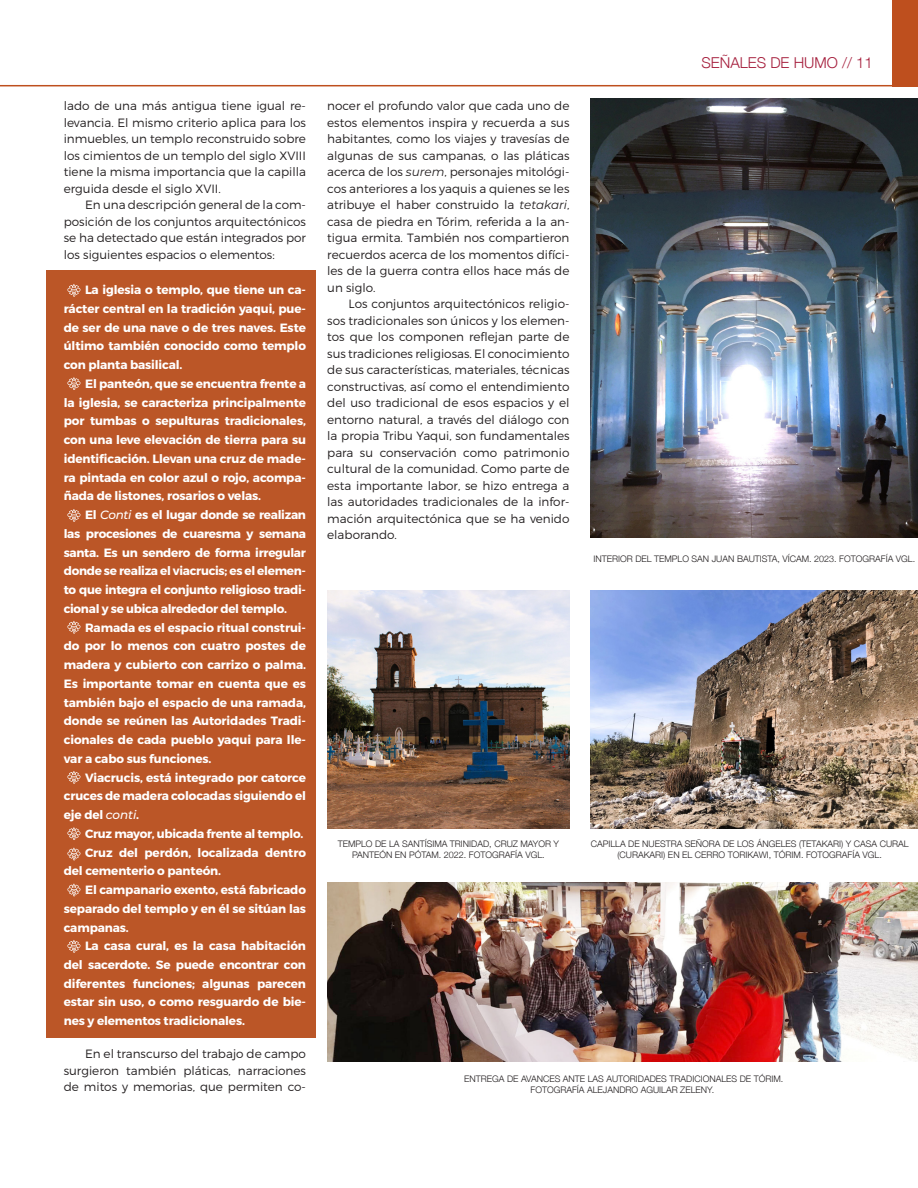
<style>
.page{position:relative;width:918px;height:1188px;background:#fff}
.page>*{position:absolute;margin:0;border:0;box-sizing:border-box;transform-origin:0 0}
.t1{font:300 15px "Helvetica Neue";color:#a51e3c}
.t2{font:300 12px/16.5px "Montserrat";color:#231f20;text-align:justify}
.t3{font:700 12px/18.8px "Montserrat";letter-spacing:-.01em;color:#fff;text-align:justify}
.Pie_de_foto{font:300 9px/10.8px "Helvetica Neue";color:#231f20;text-align:center}
.s1{font-weight:500;font-style:italic}
.s2{font-weight:400;font-style:italic}
</style>
<div class="page">
<div style="left:892px;top:0;width:26px;height:86px;background:#be4f1e"></div>
<hr style="left:0;top:85px;width:918px;height:1px;background:#be4f1e">
<div style="left:46px;top:270px;width:270px;height:767px;background:#bb5627"></div>
<img style="left:327px;top:883px;width:591px;height:178px">
<img style="left:327px;top:590px;width:242px;height:238px">
<img style="left:591px;top:590px;width:327px;height:239px">
<img style="left:590px;top:99px;width:328px;height:439px">
<svg style="left:67px;top:284px;width:14px;height:13px"></svg>
<svg style="left:67px;top:377px;width:14px;height:13px"></svg>
<svg style="left:67px;top:509px;width:14px;height:13px"></svg>
<svg style="left:67px;top:621px;width:14px;height:13px"></svg>
<svg style="left:67px;top:771px;width:14px;height:13px"></svg>
<svg style="left:67px;top:848px;width:14px;height:12px"></svg>
<svg style="left:67px;top:884px;width:14px;height:12px"></svg>
<svg style="left:67px;top:940px;width:14px;height:13px"></svg>
<svg style="left:67px;top:827px;width:14px;height:13px"></svg>
<p class="t2" style="left:64px;top:98px;width:244px">lado de una más antigua tiene igual re&shy;levancia. El mismo criterio aplica para los inmuebles, un templo reconstruido sobre los cimientos de un templo del siglo XVIII tiene la misma importancia que la capilla erguida desde el siglo XVII.</p>
<p class="t2" style="left:64px;top:197px;width:244px;text-indent:21px">En una descripción general de la com&shy;posición de los conjuntos arquitectónicos se ha detectado que están integrados por los siguientes espacios o elementos:</p>
<p class="t3" style="left:64px;top:281px;width:244px;text-indent:21px">La iglesia o templo, que tiene un ca&shy;rácter central en la tradición yaqui, pue&shy;de ser de una nave o de tres naves. Este último también conocido como templo con planta basilical.</p>
<p class="t3" style="left:64px;top:374px;width:244px;text-indent:21px">El panteón, que se encuentra frente a la iglesia, se caracteriza principalmente por tumbas o sepulturas tradicionales, con una leve elevación de tierra para su identificación. Llevan una cruz de made&shy;ra pintada en color azul o rojo, acompa&shy;ñada de listones, rosarios o velas.</p>
<p class="t3" style="left:64px;top:506px;width:244px;text-indent:21px">El <span class="s1">Conti</span> es el lugar donde se realizan las procesiones de cuaresma y semana santa. Es un sendero de forma irregular donde se realiza el viacrucis; es el elemen&shy;to que integra el conjunto religioso tradi&shy;cional y se ubica alrededor del templo.</p>
<p class="t3" style="left:64px;top:618px;width:244px;text-indent:21px">Ramada es el espacio ritual construi&shy;do por lo menos con cuatro postes de madera y cubierto con carrizo o palma.<br>Es importante tomar en cuenta que es también bajo el espacio de una ramada, donde se reúnen las Autoridades Tradi&shy;cionales de cada pueblo yaqui para lle&shy;var a cabo sus funciones.</p>
<p class="t3" style="left:64px;top:768px;width:244px;text-indent:21px">Viacrucis, está integrado por catorce cruces de madera colocadas siguiendo el eje del <span class="s1">conti</span>.</p>
<p class="t3" style="left:85px;top:824px;width:220px">Cruz mayor, ubicada frente al templo.</p>
<p class="t3" style="left:64px;top:843px;width:244px;text-indent:21px">Cruz del perdón, localizada dentro del cementerio o panteón.</p>
<p class="t3" style="left:64px;top:881px;width:244px;text-indent:21px">El campanario exento, está fabricado separado del templo y en él se sitúan las campanas.</p>
<p class="t3" style="left:64px;top:937px;width:244px;text-indent:21px">La casa cural, es la casa habitación del sacerdote. Se puede encontrar con diferentes funciones; algunas parecen estar sin uso, o como resguardo de bie&shy;nes y elementos tradicionales.</p>
<p class="t2" style="left:64px;top:1046px;width:244px;text-indent:21px">En el transcurso del trabajo de campo surgieron también pláticas, narraciones de mitos y memorias, que permiten co-</p>
<p class="t2" style="left:327px;top:97px;width:244px">nocer el profundo valor que cada uno de estos elementos inspira y recuerda a sus habitantes, como los viajes y travesías de algunas de sus campanas, o las pláticas acerca de los <span class="s2">surem</span>, personajes mitológi&shy;cos anteriores a los yaquis a quienes se les atribuye el haber construido la <span class="s2">tetakari</span>, casa de piedra en Tórim, referida a la an&shy;tigua ermita. También nos compartieron recuerdos acerca de los momentos difíci&shy;les de la guerra contra ellos hace más de un siglo.</p>
<p class="t2" style="left:327px;top:295px;width:244px;text-indent:21px">Los conjuntos arquitectónicos religio&shy;sos tradicionales son únicos y los elemen&shy;tos que los componen reflejan parte de sus tradiciones religiosas. El conocimiento de sus características, materiales, técnicas constructivas, así como el entendimiento del uso tradicional de esos espacios y el entorno natural, a través del diálogo con la propia Tribu Yaqui, son fundamentales para su conservación como patrimonio cultural de la comunidad. Como parte de esta importante labor, se hizo entrega a las autoridades tradicionales de la infor&shy;mación arquitectónica que se ha venido elaborando.</p>
<p class="t1" style="left:701px;top:50px;width:173px">SEÑALES DE HUMO // 11</p>
<p class="Pie_de_foto" style="left:594px;top:553px;width:323px">INTERIOR DEL TEMPLO SAN JUAN BAUTISTA, VÍCAM. 2023. FOTOGRAFÍA VGL.</p>
<p class="Pie_de_foto" style="left:338px;top:838px;width:223px">TEMPLO DE LA SANTÍSIMA TRINIDAD, CRUZ MAYOR Y<br>PANTEÓN EN PÓTAM. 2022. FOTOGRAFÍA VGL.</p>
<p class="Pie_de_foto" style="left:591px;top:838px;width:319px">CAPILLA DE NUESTRA SEÑORA DE LOS ÁNGELES (TETAKARI) Y CASA CURAL (CURAKARI) EN EL CERRO TORIKAWI, TÓRIM. FOTOGRAFÍA VGL.</p>
<p class="Pie_de_foto" style="left:464px;top:1073px;width:321px">ENTREGA DE AVANCES ANTE LAS AUTORIDADES TRADICIONALES DE TÓRIM.</p>
<p class="Pie_de_foto" style="left:531px;top:1083px;width:185px">FOTOGRAFÍA ALEJANDRO AGUILAR ZELENY.</p>
</div>
